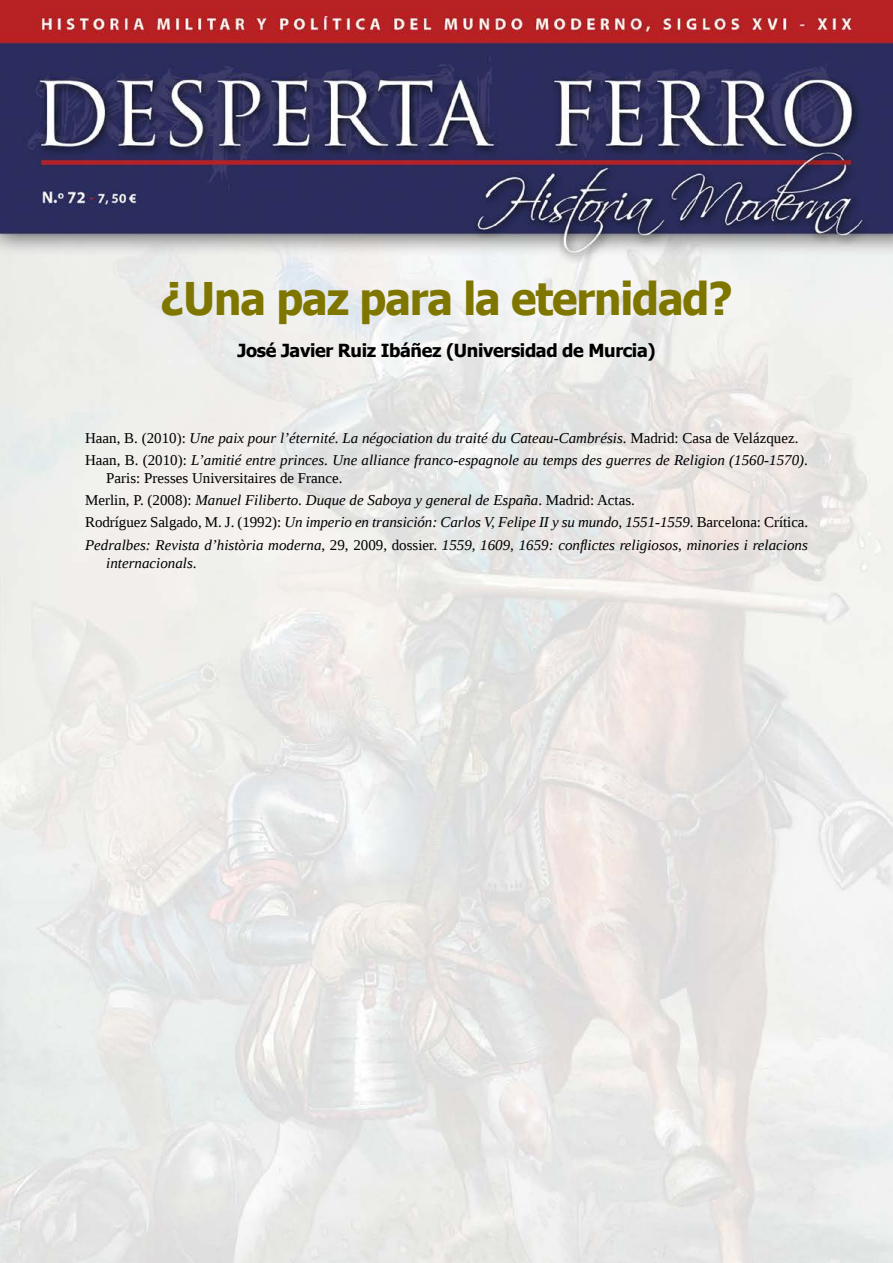
<style>
.page{position:relative;width:893px;height:1263px;background:#fff}
.page>*{position:absolute;margin:0;border:0;box-sizing:border-box;transform-origin:0 0}
.t1{font:700 45px "Tahoma";letter-spacing:-.025em;color:#7f7600;scale:.95 1}
.t2{font:700 18px "Tahoma";letter-spacing:-.02em;color:#000}
.t3{font:italic 15px/22.2px "Liberation Serif";color:#000}
.s1{font-style:normal}
</style>
<div class="page">
<img style="left:0;top:0;width:893px;height:1263px">
<h1 class="t1" style="left:160px;top:278px;width:604px">¿Una paz para la eternidad?</h1>
<p class="t2" style="left:237px;top:342px;width:420px">José Javier Ruiz Ibáñez (Universidad de Murcia)</p>
<p class="t3" style="left:85px;top:428px;width:724px"><span class="s1">Haan, B. (2010):</span> Une paix pour l’éternité. La négociation du traité du Cateau-Cambrésis<span class="s1">. Madrid: Casa de Velázquez.<br>Haan, B. (2010):</span> L’amitié entre princes. Une alliance franco-espagnole au temps des guerres de Religion (1560-1570)<span class="s1">.</span></p>
<p class="t3" style="left:85px;top:468px;width:725px;text-indent:21px"><span class="s1">Paris: Presses Universitaires de France.<br>Merlin, P. (2008):</span> Manuel Filiberto. Duque de Saboya y general de España<span class="s1">. Madrid: Actas.<br>Rodríguez Salgado, M. J. (1992):</span> Un imperio en transición: Carlos V, Felipe II y su mundo, 1551-1559<span class="s1">. Barcelona: Crítica.<br></span>Pedralbes: Revista d’història moderna<span class="s1">, 29, 2009, dossier.</span> 1559, 1609, 1659: conflictes religiosos, minories i relacions</p>
<p class="t3" style="left:106px;top:553px;width:92px">internacionals<span class="s1">.</span></p>
</div>
